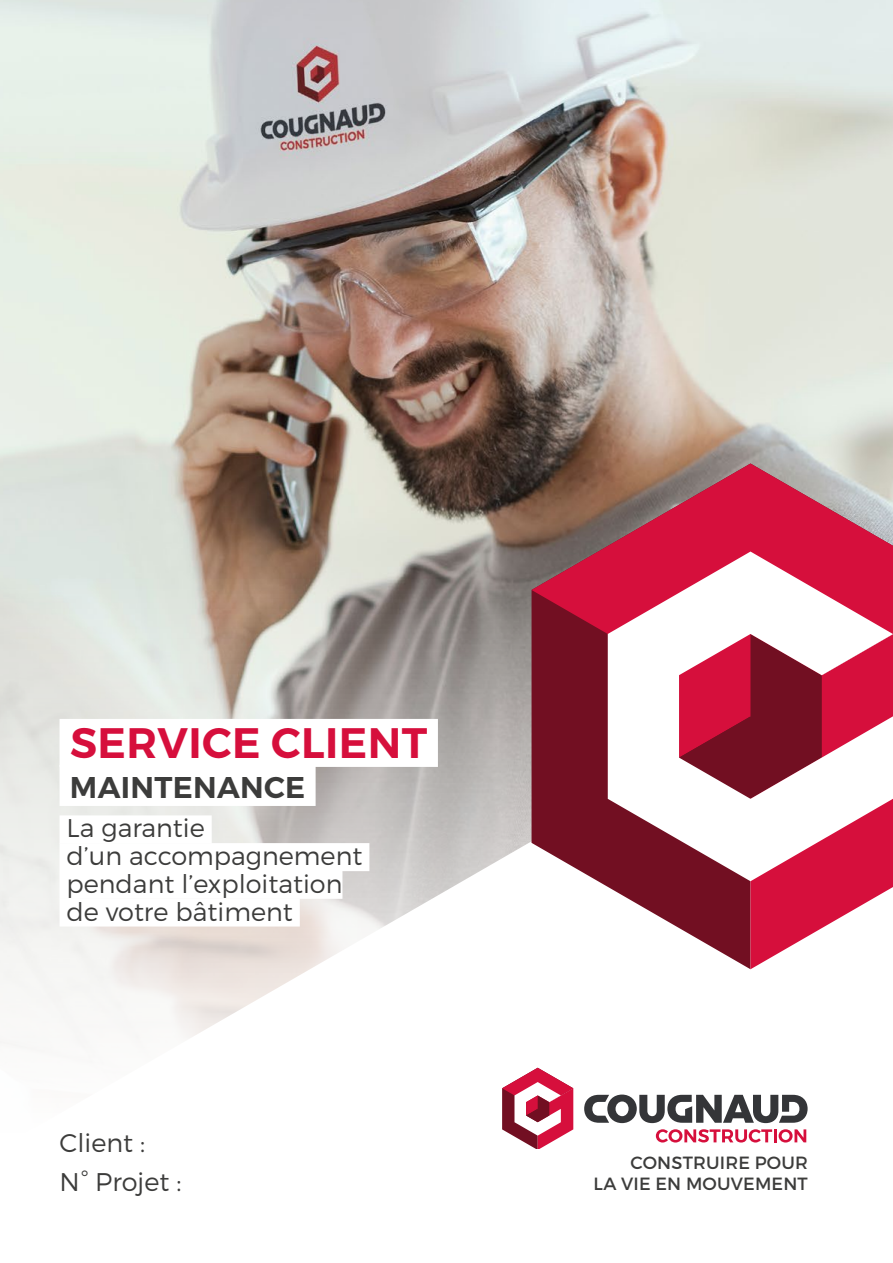
<style>
.page{position:relative;width:893px;height:1263px;background:#fff}
.page>*{position:absolute;margin:0;border:0;box-sizing:border-box;transform-origin:0 0}
.t1{font:600 42.6px "Montserrat";letter-spacing:.01em;color:#d60f3c}
.t2{font:600 30px "Montserrat";letter-spacing:.01em;color:#3c3c3b}
.t3{font:300 25.5px/27.8px "Montserrat";color:#3c3c3b}
.t4{font:17.7px/21.9px "Montserrat";letter-spacing:.01em;color:#3c3c3b;text-align:right}
</style>
<div class="page">
<img style="left:0;top:0;width:893px;height:1137px">
<svg style="left:531px;top:716px;width:219px;height:253px;fill:#720f22"></svg>
<svg style="left:750px;top:881px;width:143px;height:88px;fill:#d60f3c"></svg>
<svg style="left:531px;top:463px;width:362px;height:253px;background:#a44453"></svg>
<svg style="left:608px;top:551px;width:285px;height:330px"></svg>
<div style="left:60px;top:719px;width:378px;height:48px;background:#fff"></div>
<div style="left:60px;top:765px;width:256px;height:41px;background:#fff"></div>
<div style="left:60px;top:815px;width:152px;height:28px;background:#fff"></div>
<div style="left:60px;top:843px;width:309px;height:28px;background:#fff"></div>
<div style="left:60px;top:871px;width:282px;height:28px;background:#fff"></div>
<div style="left:60px;top:898px;width:240px;height:28px;background:#fff"></div>
<div style="left:60px;top:1129px;width:85px;height:29px;background:#fff"></div>
<svg style="left:584px;top:1094px;width:224px;height:29px"></svg>
<svg style="left:656px;top:1129px;width:150px;height:13px"></svg>
<svg style="left:502px;top:1068px;width:71px;height:80px"></svg>
<h1 class="t1" style="left:70px;top:716px;width:359px">SERVICE CLIENT</h1>
<p class="t2" style="left:70px;top:769px;width:237px">MAINTENANCE</p>
<p class="t3" style="left:67px;top:814px;width:297px">La garantie<br>d’un accompagnement pendant l’exploitation de votre bâtiment</p>
<p class="t3" style="left:60px;top:1123px;width:123px;line-height:39px">Client :<br>N° Projet :</p>
<p class="t4" style="left:594px;top:1151px;width:216px">CONSTRUIRE POUR<br>LA VIE EN MOUVEMENT</p>
</div>
